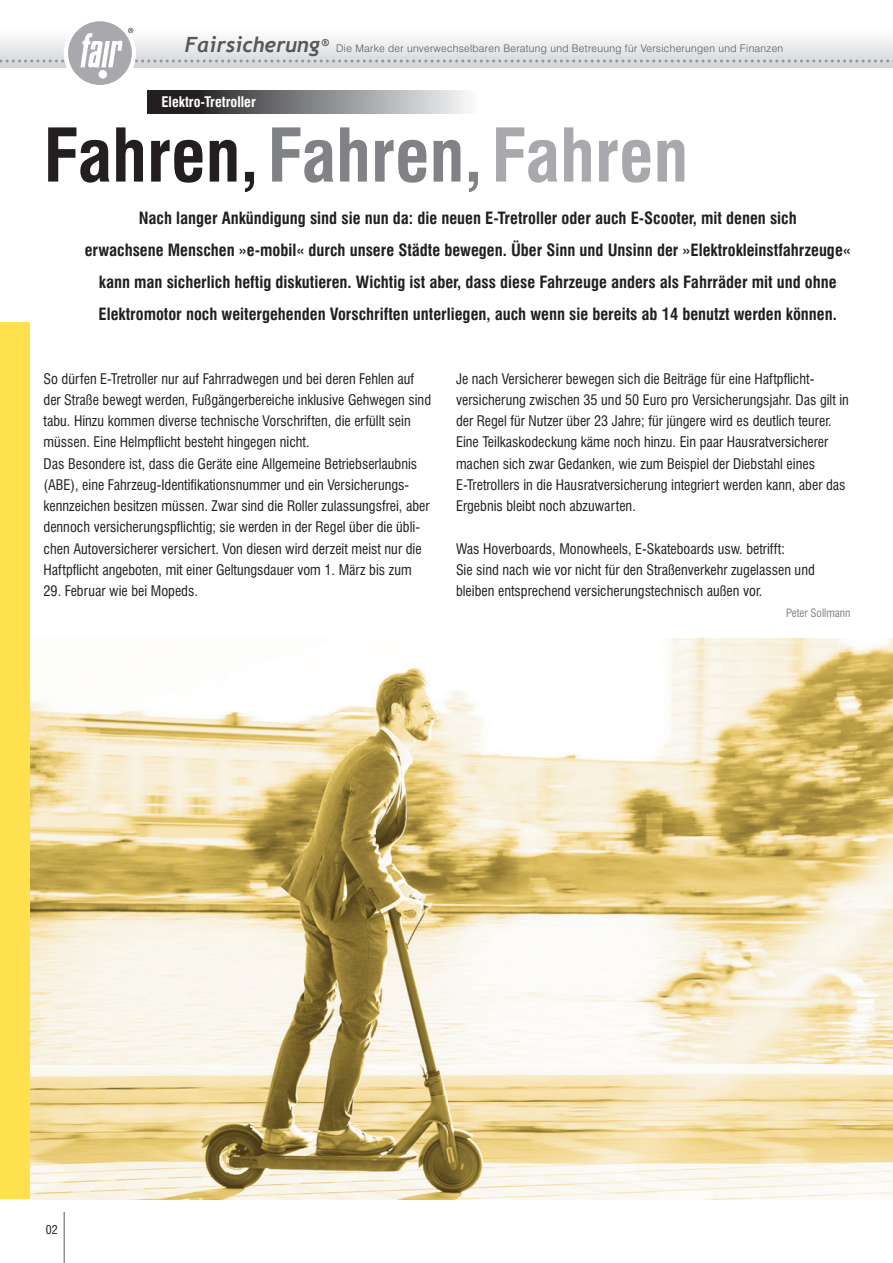
<style>
.page{position:relative;width:893px;height:1263px;background:#fff}
.page>*{position:absolute;margin:0;border:0;box-sizing:border-box;transform-origin:0 0}
.t1{font:700 condensed 72px "Swiss 721 BT";color:#231f20}
.t2{font:italic 700 21px "Trebuchet";color:#57585a}
.t3{font:700 condensed 16.5px/32px "Swiss 721 BT";color:#231f20;text-align:center}
.t4{font:condensed 14.25px/21.3px "Swiss 721 BT";color:#231f20}
.t5{font:700 condensed 14.25px "Swiss 721 BT";color:#fff}
.t6{font:condensed 12px "Swiss 721 BT";color:#231f20}
.t7{font:condensed 11.25px "Swiss 721 BT";color:#808285}
.t8{font:300 10.5px "Swiss 721 BT";letter-spacing:.03em;color:#57585a}
.s1{color:#808285}
.s2{color:#a8a9ad}
</style>
<div class="page">
<img style="left:30px;top:639px;width:863px;height:560px">
<img style="left:147px;top:90px;width:320px;height:24px">
<hr style="left:64px;top:1212px;width:1px;height:51px;background:#57585a">
<div style="left:68px;top:21px;width:64px;height:64px;background:#a8a9ad;border-radius:50%"></div>
<div style="left:99px;top:70px;width:8px;height:9px;background:#fff;border-radius:50%"></div>
<svg style="left:0;top:28px;width:893px;height:39px"></svg>
<div style="left:0;top:323px;width:30px;height:876px;background:#ffe04e"></div>
<h2 class="t2" style="left:185px;top:32px;width:146px">Fairsicherung<sup>®</sup></h2>
<p class="t8" style="left:336px;top:42px;width:449px">Die Marke der unverwechselbaren Beratung und Betreuung für Versicherungen und Finanzen</p>
<p class="t5" style="left:162px;top:93px;width:96px">Elektro-Tretroller</p>
<h1 class="t1" style="left:44px;top:112px;width:646px">Fahren, <span class="s1">Fahren,</span> <span class="s2">Fahren</span></h1>
<p class="t3" style="left:85px;top:202px;width:768px">Nach langer Ankündigung sind sie nun da: die neuen E-Tretroller oder auch E-Scooter, mit denen sich<br>erwachsene Menschen »e-mobil« durch unsere Städte bewegen. Über Sinn und Unsinn der »Elektrokleinstfahrzeuge« kann man sicherlich heftig diskutieren. Wichtig ist aber, dass diese Fahrzeuge anders als Fahrräder mit und ohne Elektromotor noch weitergehenden Vorschriften unterliegen, auch wenn sie bereits ab 14 benutzt werden können.</p>
<p class="t4" style="left:44px;top:368px;width:389px">So dürfen E-Tretroller nur auf Fahrradwegen und bei deren Fehlen auf der Straße bewegt werden, Fußgängerbereiche inklusive Gehwegen sind tabu. Hinzu kommen diverse technische Vorschriften, die erfüllt sein müssen. Eine Helmpflicht besteht hingegen nicht.<br>Das Besondere ist, dass die Geräte eine Allgemeine Betriebserlaubnis (ABE), eine Fahrzeug-Identifikationsnummer und ein Versicherungs&shy;kennzeichen besitzen müssen. Zwar sind die Roller zulassungsfrei, aber dennoch versicherungspflichtig; sie werden in der Regel über die übli&shy;chen Autoversicherer versichert. Von diesen wird derzeit meist nur die Haftpflicht angeboten, mit einer Geltungsdauer vom 1. März bis zum</p>
<p class="t4" style="left:44px;top:580px;width:156px">29. Februar wie bei Mopeds.</p>
<p class="t4" style="left:456px;top:368px;width:394px">Je nach Versicherer bewegen sich die Beiträge für eine Haftpflicht&shy;versicherung zwischen 35 und 50 Euro pro Versicherungsjahr. Das gilt in der Regel für Nutzer über 23 Jahre; für jüngere wird es deutlich teurer.<br>Eine Teilkaskodeckung käme noch hinzu. Ein paar Hausratversicherer machen sich zwar Gedanken, wie zum Beispiel der Diebstahl eines E-Tretrollers in die Hausratversicherung integriert werden kann, aber das Ergebnis bleibt noch abzuwarten.</p>
<p class="t4" style="left:456px;top:538px;width:360px">Was Hoverboards, Monowheels, E-Skateboards usw. betrifft:<br>Sie sind nach wie vor nicht für den Straßenverkehr zugelassen und bleiben entsprechend versicherungstechnisch außen vor.</p>
<p class="t7" style="left:786px;top:607px;width:66px">Peter Sollmann</p>
<p class="t6" style="left:46px;top:1222px;width:13px">02</p>
</div>
